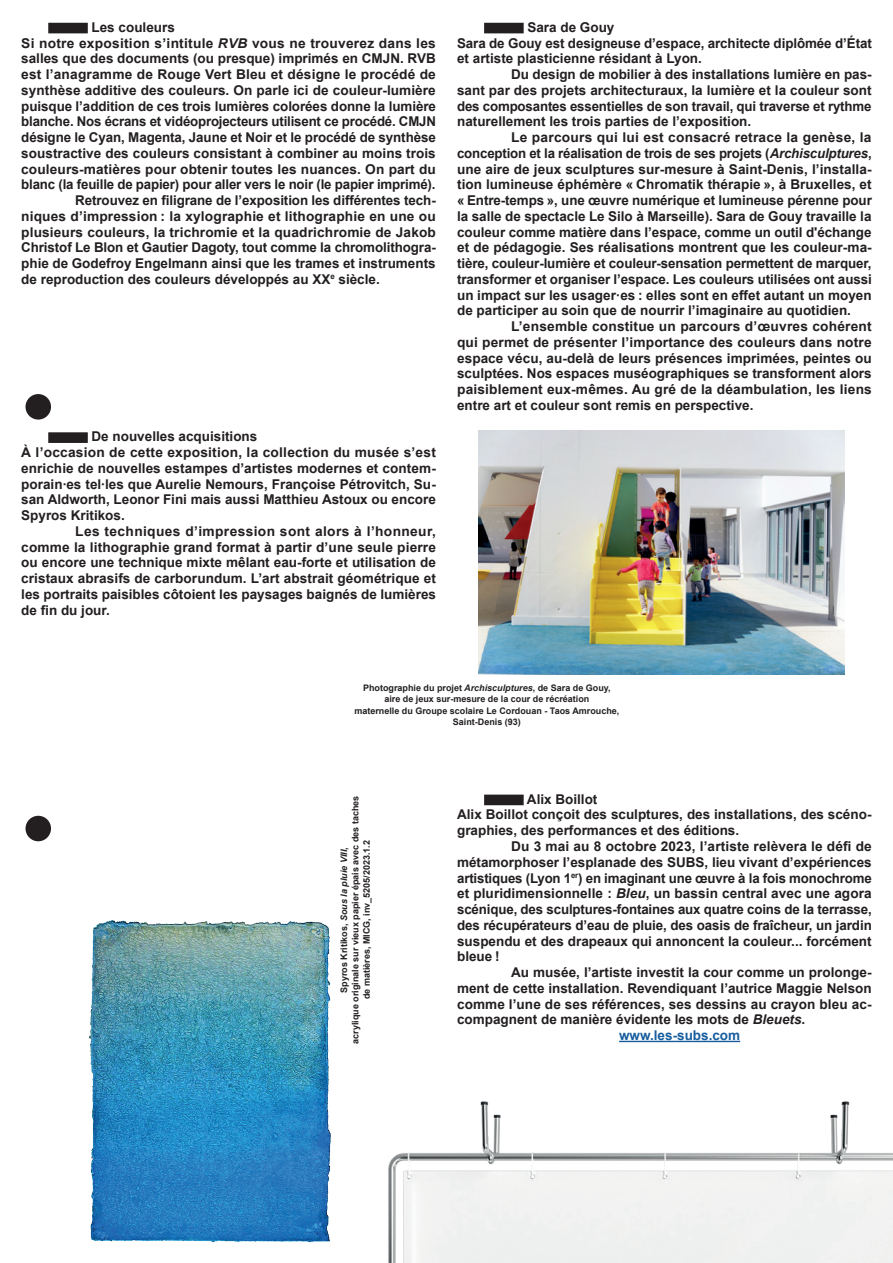
<style>
.page{position:relative;width:893px;height:1263px;background:#fff}
.page>*{position:absolute;margin:0;border:0;box-sizing:border-box;transform-origin:0 0}
.labeur-2023{font:700 13.5px/15.8px "Arial";color:#231f20;text-align:justify}
.labeur-2023-2{font:700 13.5px "Arial";color:#175d9e}
.justifié{font:700 9px/11.2px "Arial";color:#231f20;text-align:center}
.s1{font-style:italic}
</style>
<div class="page">
<div style="left:48px;top:23px;width:40px;height:10px;background:#231f20"></div>
<div style="left:48px;top:432px;width:40px;height:11px;background:#231f20"></div>
<hr style="left:619px;top:1041px;width:121px;height:1px;background:#175d9e">
<div style="left:484px;top:23px;width:40px;height:10px;background:#231f20"></div>
<div style="left:484px;top:795px;width:40px;height:10px;background:#231f20"></div>
<img style="left:478px;top:430px;width:366px;height:244px">
<img style="left:89px;top:920px;width:242px;height:323px">
<div style="left:26px;top:394px;width:25px;height:26px;background:#231f20;border-radius:50%"></div>
<div style="left:26px;top:816px;width:25px;height:25px;background:#231f20;border-radius:50%"></div>
<img style="left:330px;top:1048px;width:563px;height:215px">
<p class="labeur-2023" style="left:92px;top:20px;width:85px">Les couleurs</p>
<p class="labeur-2023" style="left:21px;top:35px;width:416px">Si notre exposition s’intitule <span class="s1">RVB</span> vous ne trouverez dans les salles que des documents (ou presque) imprimés en CMJN. RVB est l’anagramme de Rouge Vert Bleu et désigne le procédé de synthèse additive des couleurs. On parle ici de couleur-lumière puisque l’addition de ces trois lumières colorées donne la lumière blanche. Nos écrans et vidéoprojecteurs utilisent ce procédé. CMJN désigne le Cyan, Magenta, Jaune et Noir et le procédé de synthèse soustractive des couleurs consistant à combiner au moins trois couleurs-matières pour obtenir toutes les nuances. On part du blanc (la feuille de papier) pour aller vers le noir (le papier imprimé).</p>
<p class="labeur-2023" style="left:21px;top:193px;width:416px;text-indent:54px">Retrouvez en filigrane de l’exposition les différentes tech&shy;niques d’impression : la xylographie et lithographie en une ou plusieurs couleurs, la trichromie et la quadrichromie de Jakob Christof Le Blon et Gautier Dagoty, tout comme la chromolithogra&shy;phie de Godefroy Engelmann ainsi que les trames et instruments de reproduction des couleurs développés au XX<sup>e</sup> siècle.</p>
<p class="labeur-2023" style="left:92px;top:429px;width:167px">De nouvelles acquisitions</p>
<p class="labeur-2023" style="left:21px;top:445px;width:416px">À l’occasion de cette exposition, la collection du musée s’est enrichie de nouvelles estampes d’artistes modernes et contem&shy;porain∙es tel∙les que Aurelie Nemours, Françoise Pétrovitch, Su&shy;san Aldworth, Leonor Fini mais aussi Matthieu Astoux ou encore Spyros Kritikos.</p>
<p class="labeur-2023" style="left:21px;top:524px;width:416px;text-indent:54px">Les techniques d’impression sont alors à l’honneur, comme la lithographie grand format à partir d’une seule pierre ou encore une technique mixte mêlant eau-forte et utilisation de cristaux abrasifs de carborundum. L’art abstrait géométrique et les portraits paisibles côtoient les paysages baignés de lumières de fin du jour.</p>
<p class="labeur-2023" style="left:527px;top:20px;width:89px">Sara de Gouy</p>
<p class="labeur-2023" style="left:457px;top:35px;width:416px">Sara de Gouy est designeuse d’espace, architecte diplômée d’État et artiste plasticienne résidant à Lyon.</p>
<p class="labeur-2023" style="left:457px;top:67px;width:416px;text-indent:54px">Du design de mobilier à des installations lumière en pas&shy;sant par des projets architecturaux, la lumière et la couleur sont des composantes essentielles de son travail, qui traverse et rythme naturellement les trois parties de l’exposition.</p>
<p class="labeur-2023" style="left:457px;top:130px;width:416px;text-indent:54px">Le parcours qui lui est consacré retrace la genèse, la conception et la réalisation de trois de ses projets (<span class="s1">Archisculptures</span>, une aire de jeux sculptures sur-mesure à Saint-Denis, l’installa&shy;tion lumineuse éphémère « Chromatik thérapie », à Bruxelles, et « Entre-temps », une œuvre numérique et lumineuse pérenne pour la salle de spectacle Le Silo à Marseille). Sara de Gouy travaille la couleur comme matière dans l’espace, comme un outil d'échange et de pédagogie. Ses réalisations montrent que les couleur-ma&shy;tière, couleur-lumière et couleur-sensation permettent de marquer, transformer et organiser l’espace. Les couleurs utilisées ont aussi un impact sur les usager·es : elles sont en effet autant un moyen de participer au soin que de nourrir l’imaginaire au quotidien.</p>
<p class="labeur-2023" style="left:457px;top:319px;width:416px;text-indent:54px">L’ensemble constitue un parcours d’œuvres cohérent qui permet de présenter l’importance des couleurs dans notre espace vécu, au-delà de leurs présences imprimées, peintes ou sculptées. Nos espaces muséographiques se transforment alors paisiblement eux-mêmes. Au gré de la déambulation, les liens entre art et couleur sont remis en perspective.</p>
<p class="justifié" style="left:363px;top:683px;width:249px">Photographie du projet <span class="s1">Archisculptures</span>, de Sara de Gouy, aire de jeux sur-mesure de la cour de récréation</p>
<p class="justifié" style="left:354px;top:705px;width:267px">maternelle du Groupe scolaire Le Cordouan - Taos Amrouche,<br>Saint-Denis (93)</p>
<p class="justifié" style="left:350px;top:1044px;width:250px;rotate:-90deg">acrylique originale sur vieux papier épais avec des taches</p>
<p class="justifié" style="left:361px;top:999px;width:161px;rotate:-90deg">de matières, MICG, inv_5205/2023.1.2</p>
<p class="justifié" style="left:339px;top:992px;width:147px;rotate:-90deg">Spyros Kritikos, <span class="s1">Sous la pluie VIII</span>,</p>
<p class="labeur-2023" style="left:527px;top:791px;width:72px">Alix Boillot</p>
<p class="labeur-2023" style="left:457px;top:807px;width:416px">Alix Boillot conçoit des sculptures, des installations, des scéno&shy;graphies, des performances et des éditions.</p>
<p class="labeur-2023" style="left:457px;top:839px;width:416px;text-indent:54px">Du 3 mai au 8 octobre 2023, l’artiste relèvera le défi de métamorphoser l’esplanade des SUBS, lieu vivant d’expériences artistiques (Lyon 1<sup>er</sup>) en imaginant une œuvre à la fois monochrome et pluridimensionnelle : <span class="s1">Bleu</span>, un bassin central avec une agora scénique, des sculptures-fontaines aux quatre coins de la terrasse, des récupérateurs d’eau de pluie, des oasis de fraîcheur, un jardin suspendu et des drapeaux qui annoncent la couleur... forcément bleue !</p>
<p class="labeur-2023" style="left:457px;top:965px;width:416px;text-indent:54px">Au musée, l’artiste investit la cour comme un prolonge&shy;ment de cette installation. Revendiquant l’autrice Maggie Nelson comme l’une de ses références, ses dessins au crayon bleu ac&shy;compagnent de manière évidente les mots de <span class="s1">Bleuets</span>.</p>
<p class="labeur-2023-2" style="left:619px;top:1026px;width:123px">www.les-subs.com</p>
</div>
